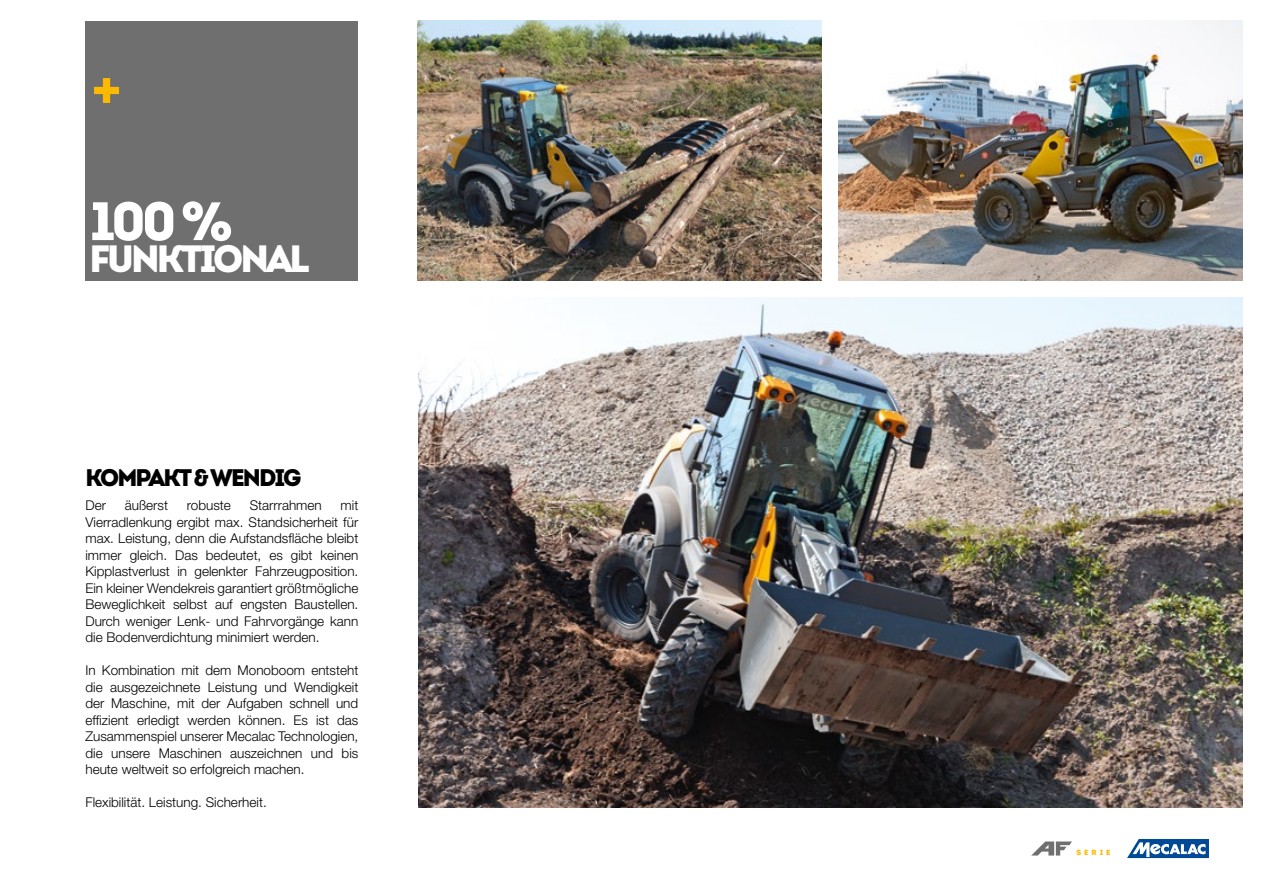
<style>
.page{position:relative;width:1263px;height:893px;background:#fff}
.page>*{position:absolute;margin:0;border:0;box-sizing:border-box;transform-origin:0 0}
.t1{font:900 54px "Intro";color:#fff}
.t2{font:900 37.95px "Intro";letter-spacing:-.08em;color:#fff}
.t3{font:900 24px "Intro";letter-spacing:-.08em;color:#000}
.t4{font:300 13.5px/16.5px "Helvetica Neue LT Pro";color:#000;text-align:justify}
.t5{font:900 7.5px "Intro";letter-spacing:.4em;color:#fbba00}
</style>
<div class="page">
<svg style="left:1127px;top:839px;width:82px;height:19px"></svg>
<svg style="left:1032px;top:841px;width:40px;height:14px"></svg>
<img style="left:838px;top:21px;width:404px;height:259px">
<img style="left:417px;top:21px;width:404px;height:259px">
<img style="left:418px;top:297px;width:824px;height:510px">
<div style="left:85px;top:21px;width:273px;height:260px;background:#706f6f"></div>
<svg style="left:94px;top:78px;width:25px;height:25px"></svg>
<h1 class="t1" style="left:90px;top:186px;width:145px">100 %</h1>
<h2 class="t2" style="left:90px;top:233px;width:222px">FUNKTIONAL</h2>
<h3 class="t3" style="left:85px;top:462px;width:218px">KOMPAKT &amp; WENDIG</h3>
<p class="t4" style="left:85px;top:497px;width:22px">Der</p>
<p class="t4" style="left:125px;top:497px;width:45px">äußerst</p>
<p class="t4" style="left:187px;top:497px;width:46px">robuste</p>
<p class="t4" style="left:250px;top:497px;width:74px">Starrrahmen</p>
<p class="t4" style="left:85px;top:497px;width:274px;text-indent:255px">mit Vierradlenkung ergibt max. Standsicherheit für max. Leistung, denn die Aufstandsfläche bleibt immer gleich. Das bedeutet, es gibt keinen Kipplastverlust in gelenkter Fahrzeugposition.<br>Ein kleiner Wendekreis garantiert größtmögliche Beweglichkeit selbst auf engsten Baustellen.<br>Durch weniger Lenk- und Fahrvorgänge kann die Bodenverdichtung minimiert werden.</p>
<p class="t4" style="left:85px;top:662px;width:274px">In Kombination mit dem Monoboom entsteht die ausgezeichnete Leistung und Wendigkeit der Maschine, mit der Aufgaben schnell und effizient erledigt werden können. Es ist das Zusammenspiel unserer Mecalac Technologien, die unsere Maschinen auszeichnen und bis heute weltweit so erfolgreich machen.</p>
<p class="t4" style="left:85px;top:794px;width:183px">Flexibilität. Leistung. Sicherheit.</p>
<p class="t5" style="left:1076px;top:847px;width:36px">SERIE</p>
</div>
